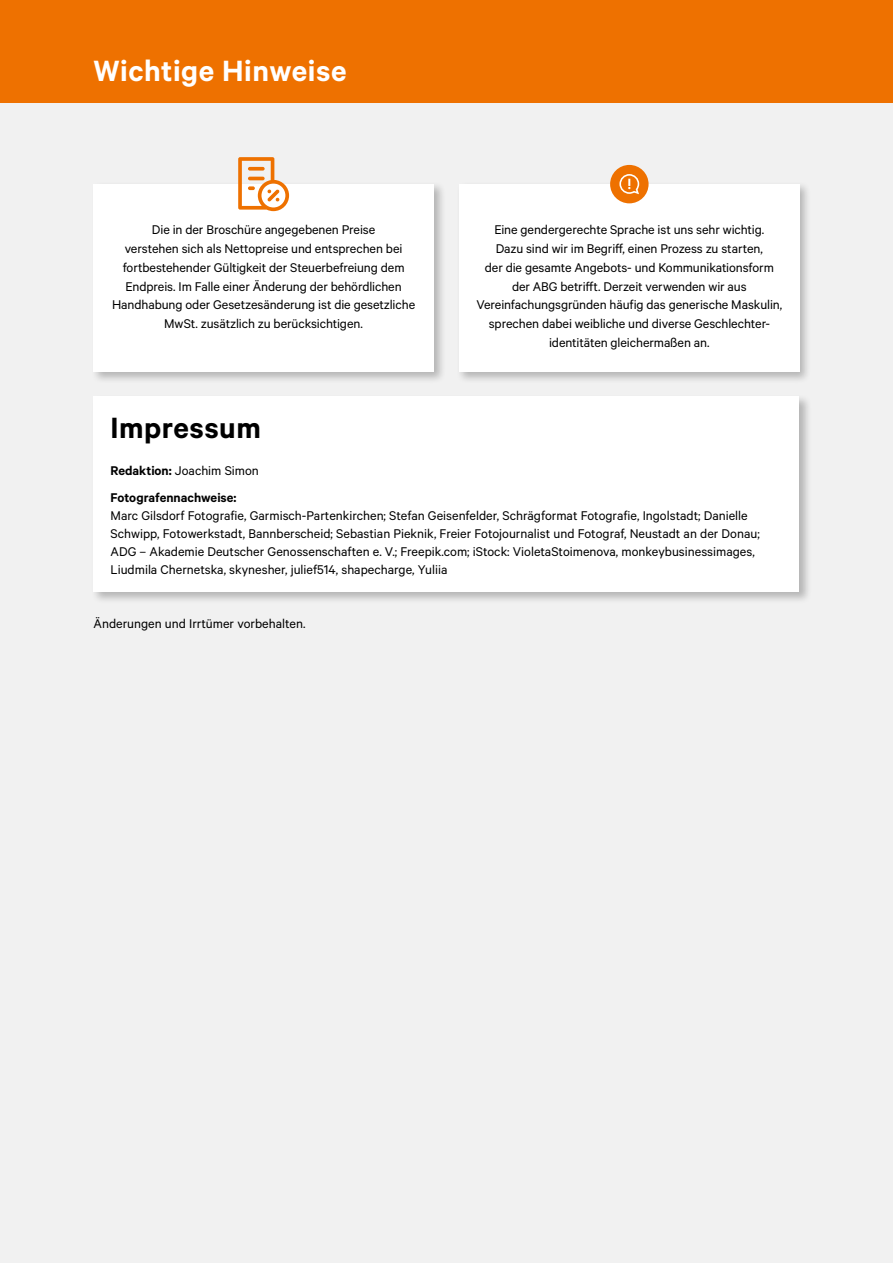
<style>
.page{position:relative;width:893px;height:1263px;background:#f1f1f1}
.page>*{position:absolute;margin:0;border:0;box-sizing:border-box;transform-origin:0 0}
.t1{font:600 33px "Calibre";letter-spacing:.015em;color:#fff}
.t2{font:600 33px "Calibre";letter-spacing:.015em;color:#000}
.t3{font:14.25px/18.8px "Calibre";letter-spacing:-.005em;color:#000;text-align:center}
.t4{font:600 14.25px/26.5px "Calibre";color:#000}
.s1{font-weight:400}
</style>
<div class="page">
<div style="left:0;top:0;width:893px;height:102px;background:#ee7100"></div>
<div style="left:91px;top:181px;width:355px;height:203px;background:#000;opacity:.25"></div>
<div style="left:94px;top:184px;width:340px;height:187px;background:#fff"></div>
<div style="left:91px;top:394px;width:720px;height:210px;background:#000;opacity:.25"></div>
<div style="left:94px;top:396px;width:705px;height:196px;background:#fff"></div>
<div style="left:456px;top:181px;width:356px;height:203px;background:#000;opacity:.25"></div>
<div style="left:459px;top:184px;width:340px;height:187px;background:#fff"></div>
<div style="left:610px;top:165px;width:39px;height:38px;background:#ee7100;border-radius:50%"></div>
<svg style="left:619px;top:174px;width:21px;height:21px"></svg>
<svg style="left:238px;top:157px;width:51px;height:54px"></svg>
<h1 class="t1" style="left:94px;top:51px;width:254px">Wichtige Hinweise</h1>
<p class="t3" style="left:112px;top:220px;width:305px">Die in der Broschüre angegebenen Preise<br>verstehen sich als Nettopreise und entsprechen bei fortbestehender Gültigkeit der Steuerbefreiung dem Endpreis. Im Falle einer Änderung der behördlichen Handhabung oder Gesetzesänderung ist die gesetzliche MwSt. zusätzlich zu berücksichtigen.</p>
<p class="t3" style="left:476px;top:220px;width:307px">Eine gendergerechte Sprache ist uns sehr wichtig.<br>Dazu sind wir im Begrif, einen Prozess zu starten,<br>der die gesamte Angebots- und Kommunikationsform der ABG betrift. Derzeit verwenden wir aus Vereinfachungsgründen häufig das generische Maskulin, sprechen dabei weibliche und diverse Geschlechter&shy;identitäten gleichermaßen an.</p>
<h1 class="t2" style="left:111px;top:408px;width:152px">Impressum</h1>
<p class="t4" style="left:111px;top:457px;width:150px">Redaktion: <span class="s1">Joachim Simon<br></span>Fotografennachweise:</p>
<p class="t3" style="left:111px;top:506px;width:651px;line-height:18px;text-align:left">Marc Gilsdorf Fotografie, Garmisch-Partenkirchen; Stefan Geisenfelder, Schrägformat Fotografie, Ingolstadt; Danielle Schwipp, Fotowerkstadt, Bannberscheid; Sebastian Pieknik, Freier Fotojournalist und Fotograf, Neustadt an der Donau; ADG – Akademie Deutscher Genossenschaften e. V.; Freepik.com; iStock: VioletaStoimenova, monkeybusinessimages, Liudmila Chernetska, skynesher, julief514, shapecharge, Yuliia</p>
<p class="t3" style="left:94px;top:614px;width:213px">Änderungen und Irrtümer vorbehalten.</p>
</div>
